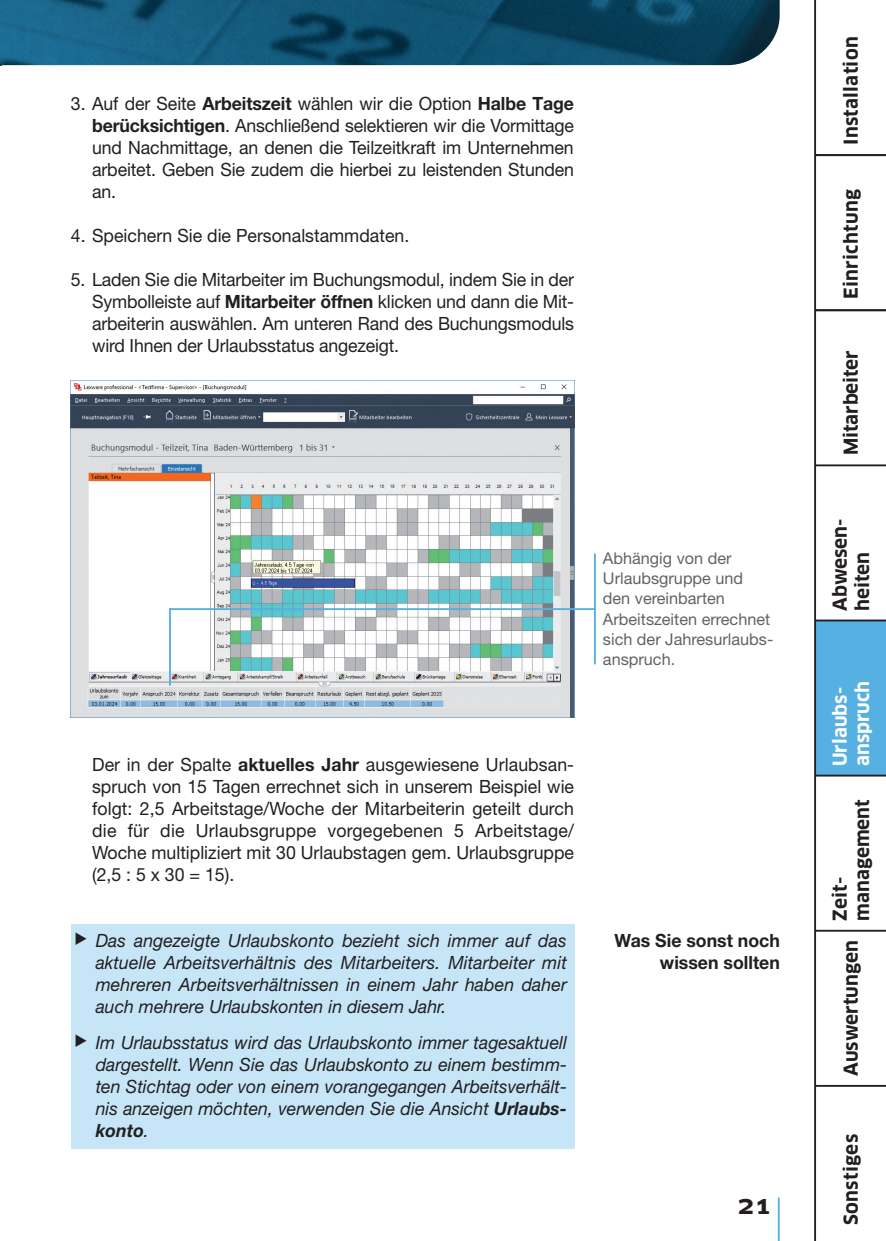
<style>
.page{position:relative;width:886px;height:1241px;background:#fff}
.page>*{position:absolute;margin:0;border:0;box-sizing:border-box;transform-origin:0 0}
.t1{font:700 20px "Clan Pro Extd";color:#231f20}
.t2{font:700 18.75px/22.5px "Clan Pro";color:#231f20}
.t3{font:700 18.75px/22.5px "Clan Pro";color:#fff}
.Copy_Aufzählung{font:18.25px/22px "Helvetica Neue LT Std";letter-spacing:-.005em;color:#231f20;text-align:justify}
.Copy_Kasten_Tab{font:italic 18.25px/22px "Helvetica Neue LT Std";color:#231f20;text-align:justify}
.Subline_rechts{font:700 18.25px/22px "Helvetica Neue LT Std";color:#231f20;text-align:right}
.Screen-Text_links{font:16.25px/20px "Helvetica Neue LT Std";color:#636366}
.s1{font-weight:700}
</style>
<div class="page">
<img style="left:0;top:0;width:780px;height:65px">
<div style="left:815px;top:620px;width:71px;height:155px;background:#57b0e2"></div>
<hr style="left:814px;top:0;width:2px;height:1240px;background:#231f20">
<hr style="left:815px;top:464px;width:71px;height:2px;background:#231f20">
<hr style="left:815px;top:619px;width:71px;height:2px;background:#231f20">
<hr style="left:815px;top:774px;width:71px;height:2px;background:#231f20">
<hr style="left:815px;top:929px;width:71px;height:2px;background:#231f20">
<hr style="left:815px;top:1084px;width:71px;height:2px;background:#231f20">
<hr style="left:815px;top:154px;width:71px;height:2px;background:#231f20">
<hr style="left:815px;top:309px;width:71px;height:2px;background:#231f20">
<hr style="left:778px;top:1197px;width:2px;height:43px;background:#57b0e2">
<div style="left:71px;top:924px;width:503px;height:224px;background:#c6e6f8"></div>
<img style="left:71px;top:383px;width:503px;height:334px">
<hr style="left:594px;top:553px;width:2px;height:111px;background:#57b0e2">
<hr style="left:169px;top:608px;width:2px;height:77px;background:#57b0e2">
<hr style="left:169px;top:608px;width:426px;height:2px;background:#57b0e2">
<p class="Copy_Aufzählung" style="left:92px;top:92px;width:483px;text-indent:-21px">3. Auf der Seite <span class="s1">Arbeitszeit</span> wählen wir die Option <span class="s1">Halbe Tage berücksichtigen</span>. Anschließend selektieren wir die Vormittage und Nachmittage, an denen die Teilzeitkraft im Unternehmen arbeitet. Geben Sie zudem die hierbei zu leistenden Stunden an.</p>
<p class="Copy_Aufzählung" style="left:71px;top:224px;width:340px">4. Speichern Sie die Personalstammdaten.</p>
<p class="Copy_Aufzählung" style="left:92px;top:268px;width:483px;text-indent:-21px">5. Laden Sie die Mitarbeiter im Buchungsmodul, indem Sie in der Symbolleiste auf <span class="s1">Mitarbeiter öffnen</span> klicken und dann die Mit&shy;arbeiterin auswählen. Am unteren Rand des Buchungsmoduls wird Ihnen der Urlaubsstatus angezeigt.</p>
<p class="Screen-Text_links" style="left:603px;top:548px;width:142px">Abhängig von der<br>Urlaubsgruppe und</p>
<p class="Screen-Text_links" style="left:603px;top:588px;width:123px">den vereinbarten</p>
<p class="Screen-Text_links" style="left:603px;top:608px;width:172px">Arbeitszeiten errechnet sich der Jahresurlaubs-</p>
<p class="Screen-Text_links" style="left:603px;top:648px;width:74px">anspruch.</p>
<p class="Copy_Aufzählung" style="left:92px;top:752px;width:483px">Der in der Spalte <span class="s1">aktuelles Jahr</span> ausgewiesene Urlaubsan&shy;spruch von 15 Tagen errechnet sich in unserem Beispiel wie folgt: 2,5 Arbeitstage/Woche der Mitarbeiterin geteilt durch die für die Urlaubsgruppe vorgegebenen 5 Arbeitstage/ Woche multipliziert mit 30 Urlaubstagen gem. Urlaubsgruppe (2,5 : 5 x 30 = 15).</p>
<p class="Copy_Kasten_Tab" style="left:96px;top:928px;width:473px;text-indent:-21px">◆ Das angezeigte Urlaubskonto bezieht sich immer auf das aktuelle Arbeitsverhältnis des Mitarbeiters. Mitarbeiter mit mehreren Arbeitsverhältnissen in einem Jahr haben daher auch mehrere Urlaubskonten in diesem Jahr.</p>
<p class="Copy_Kasten_Tab" style="left:96px;top:1030px;width:473px;text-indent:-21px">◆ Im Urlaubsstatus wird das Urlaubskonto immer tagesaktuell dargestellt. Wenn Sie das Urlaubskonto zu einem bestimm&shy;ten Stichtag oder von einem vorangegangen Arbeitsverhält&shy;nis anzeigen möchten, verwenden Sie die Ansicht <span class="s1">Urlaubs&shy;konto</span>.</p>
<p class="Subline_rechts" style="left:615px;top:928px;width:167px">Was Sie sonst noch wissen sollten</p>
<p class="t1" style="left:737px;top:1194px;width:36px">21</p>
<p class="t2" style="left:840px;top:145px;width:110px;rotate:-90deg">Installation</p>
<p class="t2" style="left:840px;top:299px;width:111px;rotate:-90deg">Einrichtung</p>
<p class="t2" style="left:840px;top:455px;width:106px;rotate:-90deg">Mitarbeiter</p>
<p class="t2" style="left:829px;top:610px;width:93px;rotate:-90deg">Abwesen&shy;heiten</p>
<p class="t3" style="left:829px;top:766px;width:87px;rotate:-90deg">Urlaubs&shy;anspruch</p>
<p class="t2" style="left:829px;top:920px;width:123px;rotate:-90deg">Zeit&shy;management</p>
<p class="t2" style="left:840px;top:1076px;width:137px;rotate:-90deg">Auswertungen</p>
<p class="t2" style="left:840px;top:1224px;width:92px;rotate:-90deg">Sonstiges</p>
</div>
